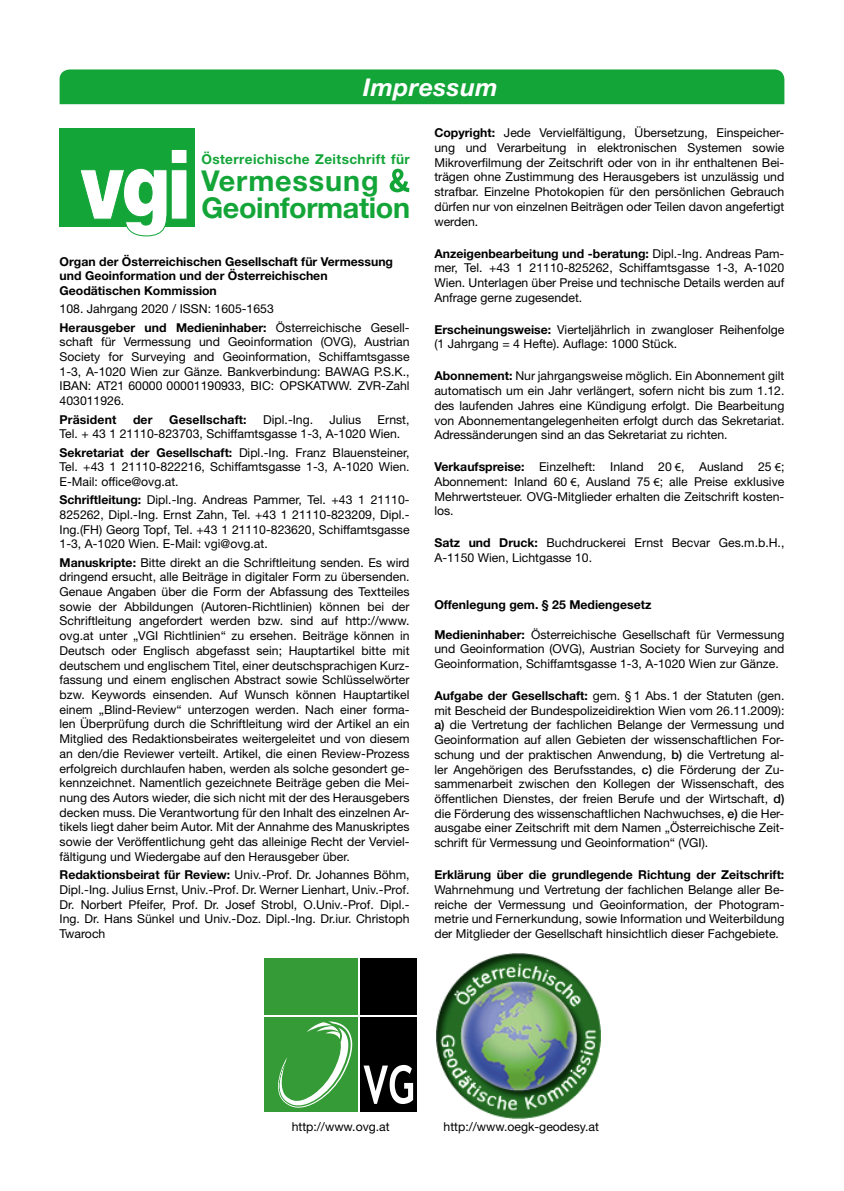
<style>
.page{position:relative;width:844px;height:1191px;background:#fff}
.page>*{position:absolute;margin:0;border:0;box-sizing:border-box;transform-origin:0 0}
.t1{font:700 28.7px "Helvetica Neue LT Std";letter-spacing:-.015em;color:#13a538}
.t2{font:700 28.7px "Helvetica Neue LT Std";letter-spacing:.03em;color:#13a538}
.Rubrik{font:italic 700 24.5px "Helvetica Neue LT Std";letter-spacing:.02em;color:#fff}
.t3{font:700 13.65px "Helvetica Neue LT Std";letter-spacing:.03em;color:#13a538}
.Impressum{font:12.25px/14.7px "Helvetica Neue LT Std";color:#000;text-align:justify}
.Impressum-2{font:700 12.25px/14.7px "Helvetica Neue LT Std";color:#000}
.s1{font-weight:700}
.s2{font-family:"Myriad Pro"}
.s3{font-weight:500}
</style>
<div class="page">
<div style="left:60px;top:69px;width:724px;height:35px;background:#13a538"></div>
<img style="left:437px;top:953px;width:163px;height:165px">
<div style="left:360px;top:957px;width:56px;height:57px;background:#000"></div>
<div style="left:264px;top:957px;width:94px;height:57px;background:#349b36"></div>
<div style="left:264px;top:1017px;width:94px;height:94px;background:#349b36"></div>
<div style="left:360px;top:1017px;width:56px;height:94px;background:#000"></div>
<svg style="left:278px;top:1021px;width:74px;height:87px"></svg>
<svg style="left:363px;top:1065px;width:50px;height:39px"></svg>
<div style="left:60px;top:128px;width:135px;height:98px;background:#13a538"></div>
<svg style="left:79px;top:168px;width:89px;height:69px"></svg>
<div style="left:171px;top:149px;width:16px;height:15px;background:#fff;border:1px solid #13a538"></div>
<div style="left:171px;top:169px;width:16px;height:50px;background:#fff;border:1px solid #13a538"></div>
<svg style="left:389px;top:169px;width:20px;height:23px"></svg>
<p class="Rubrik" style="left:363px;top:72px;width:136px">Impressum</p>
<p class="t3" style="left:201px;top:150px;width:210px">Österreichische Zeitschrift für</p>
<p class="t2" style="left:201px;top:163px;width:179px">Vermessung</p>
<p class="t1" style="left:201px;top:190px;width:210px">Geoinformation</p>
<p class="Impressum-2" style="left:60px;top:254px;width:335px">Organ der Österreichischen Gesellschaft für Vermessung und Geoinformation und der Österreichischen<br>Geodätischen Kommission</p>
<p class="Impressum" style="left:60px;top:301px;width:216px">108. Jahrgang 2020 / ISSN: 1605-1653</p>
<p class="Impressum" style="left:60px;top:320px;width:351px"><span class="s1">Herausgeber und Medieninhaber:</span> Österreichische Gesell&shy;schaft für Vermessung und Geoinformation (OVG), Austrian Society for Surveying and Geoinformation, Schiffamtsgasse 1-3, A-1020 Wien zur Gänze. Bankverbindung: BAWAG P.S.K., IBAN: AT21 60000 00001190933, BIC: OPSKATWW. ZVR-Zahl 403011926.</p>
<p class="Impressum-2" style="left:60px;top:411px;width:58px">Präsident</p>
<p class="Impressum-2" style="left:133px;top:411px;width:21px">der</p>
<p class="Impressum-2" style="left:169px;top:411px;width:79px">Gesellschaft:</p>
<p class="Impressum" style="left:263px;top:411px;width:51px">Dipl.-Ing.</p>
<p class="Impressum" style="left:329px;top:411px;width:33px">Julius</p>
<p class="Impressum" style="left:60px;top:411px;width:351px;text-indent:318px">Ernst,<br>Tel. + 43 1 21110-823703, Schiffamtsgasse 1-3, A-1020 Wien.</p>
<p class="Impressum" style="left:60px;top:444px;width:351px"><span class="s1">Sekretariat der Gesellschaft:</span> Dipl.-Ing. Franz Blauensteiner, Tel. +43 1 21110-822216, Schiffamtsgasse 1-3, A-1020 Wien.<br>E-Mail: office@ovg.at.</p>
<p class="Impressum" style="left:60px;top:492px;width:351px"><span class="s1">Schriftleitung:</span> Dipl.-Ing. Andreas Pammer, Tel. +43 1 21110- 825262, Dipl.-Ing. Ernst Zahn, Tel. +43 1 21110-823209, Dipl.- Ing.(FH) Georg Topf, Tel. +43 1 21110-823620, Schiffamtsgasse 1-3, A-1020 Wien. E-Mail: vgi@ovg.at.</p>
<p class="Impressum" style="left:60px;top:555px;width:351px"><span class="s1">Manuskripte:</span> Bitte direkt an die Schriftleitung senden. Es wird dringend ersucht, alle Beiträge in digitaler Form zu übersenden.<br>Genaue Angaben über die Form der Abfassung des Textteiles sowie der Abbildungen (Autoren-Richtlinien) können bei der Schriftleitung angefordert werden bzw. sind auf http://www. ovg.at unter „VGI Richtlinien“ zu ersehen. Beiträge können in Deutsch oder Englisch abgefasst sein; Hauptartikel bitte mit deutschem und englischem Titel, einer deutschsprachigen Kurz&shy;fassung und einem englischen Abstract sowie Schlüsselwörter bzw. Keywords einsenden. Auf Wunsch können Hauptartikel einem „Blind-Review“ unterzogen werden. Nach einer forma&shy;len Überprüfung durch die Schriftleitung wird der Artikel an ein Mitglied des Redaktionsbeirates weitergeleitet und von diesem an den/die Reviewer verteilt. Artikel, die einen Review-Prozess erfolgreich durchlaufen haben, werden als solche gesondert ge&shy;kennzeichnet. Namentlich gezeichnete Beiträge geben die Mei&shy;nung des Autors wieder, die sich nicht mit der des Herausgebers decken muss. Die Verantwortung für den Inhalt des einzelnen Ar&shy;tikels liegt daher beim Autor. Mit der Annahme des Manuskriptes sowie der Veröffentlichung geht das alleinige Recht der Verviel&shy;fältigung und Wiedergabe auf den Herausgeber über.</p>
<p class="Impressum" style="left:60px;top:867px;width:351px"><span class="s1">Redaktionsbeirat für Review:</span> Univ.-Prof. Dr. Johannes Böhm, Dipl.-Ing. Julius Ernst, Univ.-Prof. Dr. Werner Lienhart, Univ.-Prof.<br>Dr. Norbert Pfeifer, Prof. Dr. Josef Strobl, O.Univ.-Prof. Dipl.- Ing. Dr. Hans Sünkel und Univ.-Doz. Dipl.-Ing. Dr.iur. Christoph Twaroch</p>
<p class="Impressum" style="left:434px;top:125px;width:351px"><span class="s1">Copyright:</span> Jede Vervielfältigung, Übersetzung, Einspeicher&shy;ung und Verarbeitung in elektronischen Systemen sowie Mikroverfilmung der Zeitschrift oder von in ihr enthaltenen Bei&shy;trägen ohne Zustimmung des Herausgebers ist unzulässig und strafbar. Einzelne Photokopien für den persönlichen Gebrauch dürfen nur von einzelnen Beiträgen oder Teilen davon angefertigt werden.</p>
<p class="Impressum" style="left:434px;top:246px;width:351px"><span class="s1">Anzeigenbearbeitung und -beratung:</span> Dipl.-Ing. Andreas Pam&shy;mer, Tel. +43 1 21110-825262, Schiffamtsgasse 1-3, A-1020<br>Wien. Unterlagen über Preise und technische Details werden auf Anfrage gerne zugesendet.</p>
<p class="Impressum" style="left:434px;top:322px;width:351px"><span class="s1">Erscheinungsweise:</span> Vierteljährlich in zwangloser Reihenfolge (1 Jahrgang = 4 Hefte). Auflage: 1000 Stück.</p>
<p class="Impressum" style="left:434px;top:368px;width:351px"><span class="s1">Abonnement:</span> Nur jahrgangsweise möglich. Ein Abonnement gilt automatisch um ein Jahr verlängert, sofern nicht bis zum 1.12. des laufenden Jahres eine Kündigung erfolgt. Die Bearbeitung von Abonnementangelegenheiten erfolgt durch das Sekretariat.<br>Adressänderungen sind an das Sekretariat zu richten.</p>
<p class="Impressum" style="left:434px;top:459px;width:351px"><span class="s1">Verkaufspreise:</span> Einzelheft: Inland 20 <span class="s2">€</span>, Ausland 25 <span class="s2">€</span>; Abonnement: Inland 60 <span class="s2">€</span>, Ausland 75 <span class="s2">€</span>; alle Preise exklusive Mehrwertsteuer. OVG-Mitglieder erhalten die Zeitschrift kosten&shy;los.</p>
<p class="Impressum" style="left:434px;top:535px;width:351px"><span class="s1">Satz und Druck:</span> Buchdruckerei Ernst Becvar Ges.m.b.H.,<br>A-1150 Wien, Lichtgasse 10.</p>
<p class="Impressum-2" style="left:434px;top:597px;width:218px">Offenlegung gem. § 25 Mediengesetz</p>
<p class="Impressum" style="left:434px;top:626px;width:351px"><span class="s1">Medieninhaber:</span> Österreichische Gesellschaft für Vermessung und Geoinformation (OVG), Austrian Society for Surveying and Geoinformation, Schiffamtsgasse 1-3, A-1020 Wien zur Gänze.</p>
<p class="Impressum" style="left:434px;top:688px;width:351px"><span class="s1">Aufgabe der Gesellschaft:</span> gem. § 1 Abs. 1 der Statuten (gen. mit Bescheid der Bundespolizeidirektion Wien vom 26.11.2009): <span class="s3">a)</span> die Vertretung der fachlichen Belange der Vermessung und Geoinformation auf allen Gebieten der wissenschaftlichen For&shy;schung und der praktischen Anwendung, <span class="s3">b)</span> die Vertretung al&shy;ler Angehörigen des Berufsstandes, <span class="s3">c)</span> die Förderung der Zu&shy;sammenarbeit zwischen den Kollegen der Wissenschaft, des öffentlichen Dienstes, der freien Berufe und der Wirtschaft, <span class="s3">d) </span>die Förderung des wissenschaftlichen Nachwuchses, <span class="s3">e)</span> die Her&shy;ausgabe einer Zeitschrift mit dem Namen „Österreichische Zeit&shy;schrift für Vermessung und Geoinformation“ (VGI).</p>
<p class="Impressum" style="left:434px;top:867px;width:351px"><span class="s1">Erklärung über die grundlegende Richtung der Zeitschrift:<br></span>Wahrnehmung und Vertretung der fachlichen Belange aller Be&shy;reiche der Vermessung und Geoinformation, der Photogram&shy;metrie und Fernerkundung, sowie Information und Weiterbildung der Mitglieder der Gesellschaft hinsichtlich dieser Fachgebiete.</p>
<p class="Impressum" style="left:291px;top:1118px;width:99px">http://www.ovg.at</p>
<p class="Impressum" style="left:443px;top:1118px;width:157px">http://www.oegk-geodesy.at</p>
</div>
